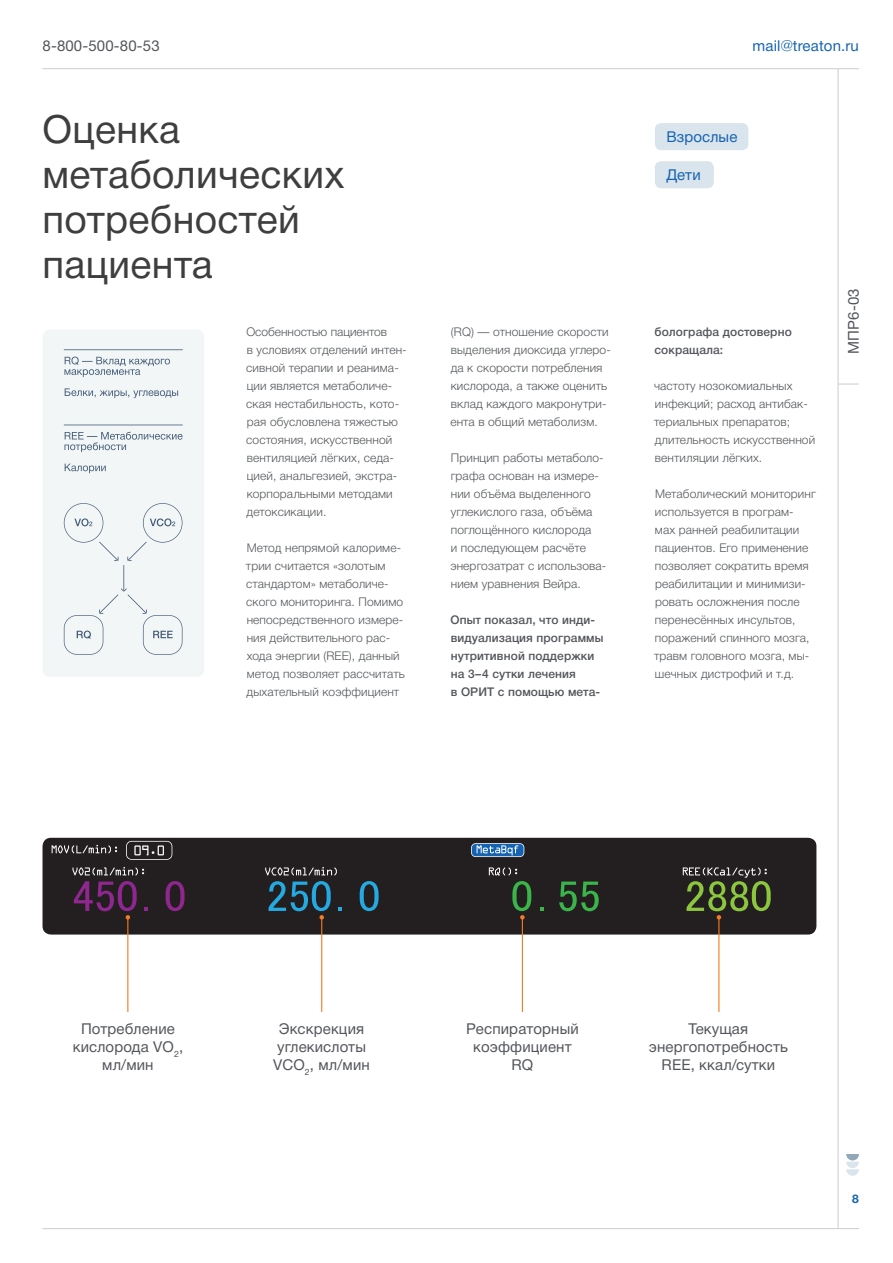
<style>
.page{position:relative;width:893px;height:1263px;background:#fff}
.page>*{position:absolute;margin:0;border:0;box-sizing:border-box;transform-origin:0 0}
.t1{font:39px/45px "Helvetica Neue Cyr";letter-spacing:.01em;color:#3e3e3f}
.t2{font:15px/18px "Helvetica Neue Cyr";letter-spacing:.01em;color:#53565a;text-align:center}
.t3{font:15px "Helvetica Neue Cyr";letter-spacing:.01em;color:#1363b0}
.t4{font:300 12px/18px "Helvetica Neue Cyr";letter-spacing:.01em;color:#53565a}
.t5{font:500 12px/18px "Helvetica Neue Cyr";letter-spacing:.01em;color:#53565a}
.t6{font:700 12px "Helvetica Neue Cyr";color:#1363b0}
</style>
<div class="page">
<hr style="left:43px;top:1228px;width:816px;height:1px;background:#d1d2d4">
<hr style="left:43px;top:68px;width:816px;height:1px;background:#d1d2d4">
<svg style="left:846px;top:1154px;width:13px;height:22px"></svg>
<hr style="left:837px;top:69px;width:2px;height:1159px;background:#d1d2d4">
<hr style="left:838px;top:383px;width:21px;height:2px;background:#d1d2d4">
<div style="left:43px;top:330px;width:161px;height:347px;background:#f3f6f7;border-radius:7px"></div>
<svg style="left:64px;top:349px;width:119px;height:306px"></svg>
<div style="left:43px;top:838px;width:773px;height:96px;background:#231f20;border-radius:9px"></div>
<svg style="left:540px;top:907px;width:4px;height:4px"></svg>
<svg style="left:559px;top:881px;width:40px;height:30px"></svg>
<svg style="left:338px;top:907px;width:4px;height:4px"></svg>
<svg style="left:360px;top:881px;width:19px;height:30px"></svg>
<svg style="left:52px;top:845px;width:65px;height:8px"></svg>
<svg style="left:471px;top:843px;width:53px;height:14px"></svg>
<svg style="left:72px;top:867px;width:72px;height:8px"></svg>
<svg style="left:265px;top:867px;width:72px;height:8px"></svg>
<svg style="left:489px;top:867px;width:28px;height:8px"></svg>
<svg style="left:144px;top:907px;width:4px;height:4px"></svg>
<svg style="left:166px;top:881px;width:19px;height:30px"></svg>
<svg style="left:126px;top:841px;width:46px;height:19px"></svg>
<hr style="left:127px;top:917px;width:1px;height:95px;background:#f47b21">
<svg style="left:74px;top:881px;width:63px;height:38px"></svg>
<hr style="left:321px;top:917px;width:1px;height:95px;background:#f47b21">
<svg style="left:268px;top:881px;width:63px;height:38px"></svg>
<hr style="left:522px;top:917px;width:1px;height:95px;background:#f47b21">
<svg style="left:512px;top:881px;width:19px;height:38px"></svg>
<hr style="left:718px;top:917px;width:1px;height:95px;background:#f47b21">
<svg style="left:683px;top:867px;width:88px;height:52px"></svg>
<div style="left:655px;top:123px;width:93px;height:27px;background:#dae4ec;border-radius:6px"></div>
<div style="left:655px;top:161px;width:59px;height:27px;background:#dae4ec;border-radius:6px"></div>
<p class="t2" style="left:43px;top:37px;width:119px">8-800-500-80-53</p>
<p class="t3" style="left:753px;top:38px;width:108px">mail@treaton.ru</p>
<h1 class="t1" style="left:43px;top:107px;width:304px">Оценка метаболических потребностей пациента</h1>
<p class="t4" style="left:246px;top:323px;width:162px">Особенностью пациентов<br>в условиях отделений интен&shy;сивной терапии и реанима&shy;ции является метаболиче&shy;ская нестабильность, кото&shy;рая обусловлена тяжестью состояния, искусственной вентиляцией лёгких, седа&shy;цией, анальгезией, экстра&shy;корпоральными методами детоксикации.</p>
<p class="t4" style="left:246px;top:539px;width:160px">Метод непрямой калориме&shy;трии считается «золотым стандартом» метаболиче&shy;ского мониторинга. Помимо непосредственного измере&shy;ния действительного рас&shy;хода энергии (REE), данный метод позволяет рассчитать дыхательный коэффициент</p>
<p class="t4" style="left:450px;top:323px;width:162px">(RQ) — отношение скорости выделения диоксида углеро&shy;да к скорости потребления кислорода, а также оценить вклад каждого макронутри&shy;ента в общий метаболизм.</p>
<p class="t4" style="left:450px;top:449px;width:157px">Принцип работы метаболо&shy;графа основан на измере&shy;нии объёма выделенного углекислого газа, объёма поглощённого кислорода<br>и последующем расчёте энергозатрат с использова&shy;нием уравнения Вейра.</p>
<p class="t5" style="left:450px;top:611px;width:155px">Опыт показал, что инди&shy;видуализация программы нутритивной поддержки на 3–4 сутки лечения<br>в ОРИТ с помощью мета-</p>
<p class="t3" style="left:666px;top:128px;width:73px">Взрослые</p>
<p class="t3" style="left:666px;top:166px;width:36px">Дети</p>
<p class="t5" style="left:654px;top:323px;width:139px">болографа достоверно сокращала:</p>
<p class="t4" style="left:654px;top:377px;width:163px">частоту нозокомиальных инфекций; расход антибак&shy;териальных препаратов; длительность искусственной вентиляции лёгких.</p>
<p class="t4" style="left:654px;top:485px;width:163px">Метаболический мониторинг используется в програм&shy;мах ранней реабилитации пациентов. Его применение позволяет сократить время реабилитации и минимизи&shy;ровать осложнения после перенесённых инсультов, поражений спинного мозга, травм головного мозга, мы&shy;шечных дистрофий и т.д.</p>
<p class="t2" style="left:845px;top:354px;width:67px;rotate:-90deg">МПР6-03</p>
<p class="t2" style="left:73px;top:1019px;width:112px">Потребление кислорода VO<sub>2</sub>, мл/мин</p>
<p class="t2" style="left:273px;top:1019px;width:98px">Экскрекция углекислоты<br>VCO<sub>2</sub>, мл/мин</p>
<p class="t2" style="left:466px;top:1019px;width:114px">Респираторный коэффициент<br>RQ</p>
<p class="t2" style="left:649px;top:1019px;width:141px">Текущая энергопотребность<br>REE, ккал/сутки</p>
<p class="t6" style="left:852px;top:1192px;width:8px">8</p>
</div>
